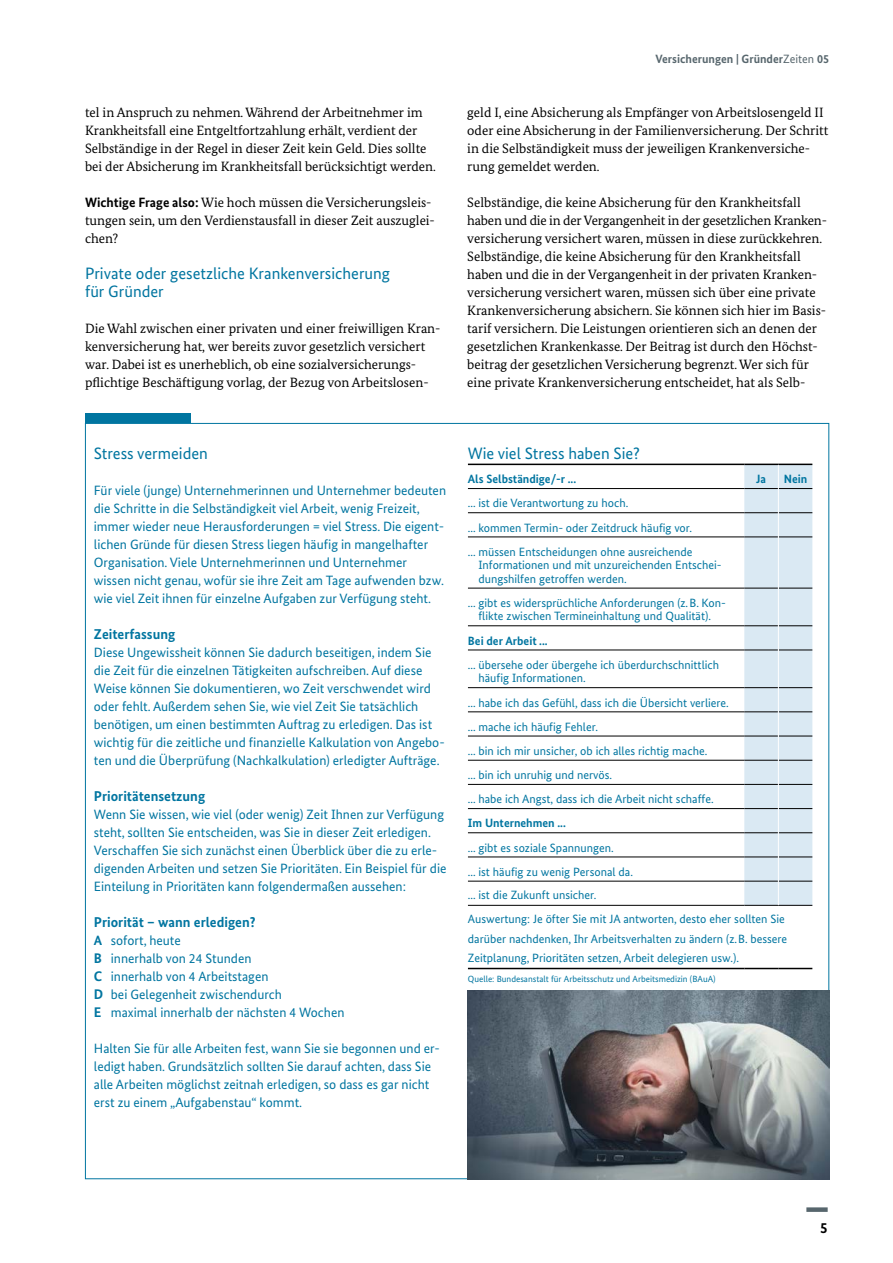
<style>
.page{position:relative;width:893px;height:1263px;background:#fff}
.page>*{position:absolute;margin:0;border:0;box-sizing:border-box;transform-origin:0 0}
.t1{font:16.5px/18px "Bundes Sans";color:#0075a0}
.t2{font:700 15px "Bundes Sans";color:#000}
.t3{font:700 14.25px "Bundes Sans";color:#0075a0}
.t4{font:13.5px/18px "Bundes Sans";color:#0075a0}
.t5{font:13.5px/18px "Bundes Serif";color:#000}
.Tabelle{font:12px/13.5px "Bundes Sans";color:#0075a0}
.Tabelle-2{font:700 12px "Bundes Sans";color:#0075a0}
.t6{font:700 12px "Bundes Sans";color:#57666d}
.t7{font:9px "Bundes Sans";color:#0075a0}
.s1{font-family:"Bundes Sans";font-weight:700}
.s2{font-weight:400}
.s3{font-weight:700}
.s4{font-weight:700;font-size:13.95px}
</style>
<div class="page">
<div style="left:806px;top:1207px;width:22px;height:5px;background:#57666d"></div>
<div style="left:85px;top:413px;width:106px;height:10px;background:#0075a0"></div>
<img style="left:468px;top:990px;width:361px;height:189px">
<hr style="left:468px;top:488px;width:276px;height:1px;background:#000">
<hr style="left:468px;top:512px;width:276px;height:1px;background:#000">
<hr style="left:468px;top:536px;width:276px;height:1px;background:#000">
<hr style="left:468px;top:588px;width:276px;height:1px;background:#000">
<hr style="left:468px;top:625px;width:276px;height:1px;background:#000">
<hr style="left:468px;top:650px;width:276px;height:1px;background:#000">
<hr style="left:468px;top:687px;width:276px;height:1px;background:#000">
<hr style="left:468px;top:711px;width:276px;height:1px;background:#000">
<hr style="left:468px;top:736px;width:276px;height:1px;background:#000">
<hr style="left:468px;top:760px;width:276px;height:1px;background:#000">
<hr style="left:468px;top:784px;width:276px;height:1px;background:#000">
<hr style="left:468px;top:808px;width:276px;height:1px;background:#000">
<hr style="left:468px;top:832px;width:276px;height:1px;background:#000">
<hr style="left:468px;top:856px;width:276px;height:1px;background:#000">
<hr style="left:468px;top:881px;width:276px;height:1px;background:#000">
<hr style="left:468px;top:905px;width:276px;height:1px;background:#000">
<hr style="left:744px;top:905px;width:34px;height:1px;background:#000">
<hr style="left:778px;top:905px;width:34px;height:1px;background:#000">
<hr style="left:468px;top:464px;width:276px;height:1px;background:#000">
<svg style="left:744px;top:464px;width:68px;height:441px;background:#d2e0ea"></svg>
<hr style="left:468px;top:968px;width:276px;height:1px;background:#000">
<hr style="left:744px;top:968px;width:34px;height:1px;background:#000">
<hr style="left:778px;top:968px;width:34px;height:1px;background:#000">
<p class="t5" style="left:85px;top:103px;width:352px">tel in Anspruch zu nehmen. Während der Arbeitnehmer im Krankheitsfall eine Entgeltfortzahlung erhält, verdient der Selbständige in der Regel in dieser Zeit kein Geld. Dies sollte bei der Absicherung im Krankheitsfall berücksichtigt werden.</p>
<p class="t5" style="left:85px;top:193px;width:351px"><span class="s1">Wichtige Frage also:</span> Wie hoch müssen die Versicherungsleis&shy;tungen sein, um den Verdienstausfall in dieser Zeit auszuglei&shy;chen?</p>
<h3 class="t1" style="left:85px;top:264px;width:307px">Private oder gesetzliche Krankenversicherung für Gründer</h3>
<p class="t5" style="left:85px;top:319px;width:357px">Die Wahl zwischen einer privaten und einer freiwilligen Kran&shy;kenversicherung hat, wer bereits zuvor gesetzlich versichert war. Dabei ist es unerheblich, ob eine sozialversicherungs&shy;pflichtige Beschäftigung vorlag, der Bezug von Arbeitslosen-</p>
<p class="t6" style="left:655px;top:52px;width:175px">Versicherungen | Gründer<span class="s2">Zeiten</span> 05</p>
<p class="t5" style="left:467px;top:103px;width:363px">geld I, eine Absicherung als Empfänger von Arbeitslosengeld II oder eine Absicherung in der Familienversicherung. Der Schritt in die Selbständigkeit muss der jeweiligen Krankenversiche&shy;rung gemeldet werden.</p>
<p class="t5" style="left:467px;top:193px;width:361px">Selbständige, die keine Absicherung für den Krankheitsfall haben und die in der Vergangenheit in der gesetzlichen Kranken&shy;versicherung versichert waren, müssen in diese zurückkehren.<br>Selbständige, die keine Absicherung für den Krankheitsfall haben und die in der Vergangenheit in der privaten Kranken&shy;versicherung versichert waren, müssen sich über eine private Krankenversicherung absichern. Sie können sich hier im Basis&shy;tarif versichern. Die Leistungen orientieren sich an denen der gesetzlichen Krankenkasse. Der Beitrag ist durch den Höchst&shy;beitrag der gesetzlichen Versicherung begrenzt. Wer sich für eine private Krankenversicherung entscheidet, hat als Selb-</p>
<h3 class="t1" style="left:94px;top:444px;width:116px">Stress vermeiden</h3>
<p class="t4" style="left:94px;top:481px;width:354px">Für viele (junge) Unternehmerinnen und Unternehmer bedeuten die Schritte in die Selbständigkeit viel Arbeit, wenig Freizeit, immer wieder neue Herausforderungen = viel Stress. Die eigent&shy;lichen Gründe für diesen Stress liegen häufig in mangelhafter Organisation. Viele Unternehmerinnen und Unternehmer wissen nicht genau, wofür sie ihre Zeit am Tage aufwenden bzw. wie viel Zeit ihnen für einzelne Aufgaben zur Verfügung steht.</p>
<p class="t3" style="left:94px;top:625px;width:83px">Zeiterfassung</p>
<p class="t4" style="left:94px;top:643px;width:352px">Diese Ungewissheit können Sie dadurch beseitigen, indem Sie die Zeit für die einzelnen Tätigkeiten aufschreiben. Auf diese Weise können Sie dokumentieren, wo Zeit verschwendet wird oder fehlt. Außerdem sehen Sie, wie viel Zeit Sie tatsächlich benötigen, um einen bestimmten Auftrag zu erledigen. Das ist wichtig für die zeitliche und finanzielle Kalkulation von Angebo&shy;ten und die Überprüfung (Nachkalkulation) erledigter Aufträge.</p>
<h4 class="t3" style="left:94px;top:787px;width:113px">Prioritätensetzung</h4>
<p class="t4" style="left:94px;top:805px;width:354px">Wenn Sie wissen, wie viel (oder wenig) Zeit Ihnen zur Verfügung steht, sollten Sie entscheiden, was Sie in dieser Zeit erledigen.<br>Verschaffen Sie sich zunächst einen Überblick über die zu erle&shy;digenden Arbeiten und setzen Sie Prioritäten. Ein Beispiel für die Einteilung in Prioritäten kann folgendermaßen aussehen:</p>
<h4 class="t3" style="left:94px;top:913px;width:163px">Priorität – wann erledigen?</h4>
<p class="t4" style="left:94px;top:931px;width:89px"><span class="s3">A</span> sofort, heute</p>
<p class="t4" style="left:94px;top:949px;width:159px"><span class="s4">B</span> innerhalb von 24 Stunden</p>
<p class="t4" style="left:94px;top:967px;width:176px"><span class="s4">C</span> innerhalb von 4 Arbeitstagen</p>
<p class="t4" style="left:94px;top:985px;width:190px"><span class="s4">D</span> bei Gelegenheit zwischendurch</p>
<p class="t4" style="left:94px;top:1003px;width:252px"><span class="s4">E</span> maximal innerhalb der nächsten 4 Wochen</p>
<p class="t4" style="left:94px;top:1039px;width:347px">Halten Sie für alle Arbeiten fest, wann Sie sie begonnen und er&shy;ledigt haben. Grundsätzlich sollten Sie darauf achten, dass Sie alle Arbeiten möglichst zeitnah erledigen, so dass es gar nicht erst zu einem „Aufgabenstau“ kommt.</p>
<p class="t1" style="left:468px;top:444px;width:174px">Wie viel Stress haben Sie?</p>
<p class="Tabelle-2" style="left:468px;top:472px;width:110px">Als Selbständige/-r ...</p>
<p class="Tabelle-2" style="left:756px;top:472px;width:11px">Ja</p>
<p class="Tabelle-2" style="left:784px;top:472px;width:25px">Nein</p>
<p class="Tabelle" style="left:468px;top:496px;width:162px">... ist die Verantwortung zu hoch.</p>
<p class="Tabelle" style="left:468px;top:521px;width:226px">... kommen Termin- oder Zeitdruck häufig vor.</p>
<p class="Tabelle" style="left:478px;top:545px;width:245px;text-indent:-11px">... müssen Entscheidungen ohne ausreichende<br>Informationen und mit unzureichenden Entschei&shy;dungshilfen getroffen werden.</p>
<p class="Tabelle" style="left:468px;top:596px;width:260px;text-align:center">... gibt es widersprüchliche Anforderungen (z.B. Kon&shy;flikte zwischen Termineinhaltung und Qualität).</p>
<p class="Tabelle-2" style="left:468px;top:633px;width:81px">Bei der Arbeit ...</p>
<p class="Tabelle" style="left:478px;top:658px;width:242px;text-indent:-11px">... übersehe oder übergehe ich überdurchschnittlich häufig Informationen.</p>
<p class="Tabelle" style="left:468px;top:695px;width:262px">... habe ich das Gefühl, dass ich die Übersicht verliere.</p>
<p class="Tabelle" style="left:468px;top:720px;width:132px">... mache ich häufig Fehler.</p>
<p class="Tabelle" style="left:468px;top:744px;width:241px">... bin ich mir unsicher, ob ich alles richtig mache.</p>
<p class="Tabelle" style="left:468px;top:768px;width:146px">... bin ich unruhig und nervös.</p>
<p class="Tabelle" style="left:468px;top:792px;width:247px">... habe ich Angst, dass ich die Arbeit nicht schaffe.</p>
<p class="Tabelle-2" style="left:468px;top:816px;width:99px">Im Unternehmen ...</p>
<p class="Tabelle" style="left:468px;top:841px;width:147px">... gibt es soziale Spannungen.</p>
<p class="Tabelle" style="left:468px;top:865px;width:167px">... ist häufig zu wenig Personal da.</p>
<p class="Tabelle" style="left:468px;top:888px;width:130px">... ist die Zukunft unsicher.</p>
<p class="Tabelle" style="left:468px;top:909px;width:321px;line-height:19.5px">Auswertung: Je öfter Sie mit JA antworten, desto eher sollten Sie darüber nachdenken, Ihr Arbeitsverhalten zu ändern (z.B. bessere<br>Zeitplanung, Prioritäten setzen, Arbeit delegieren usw.).</p>
<p class="t7" style="left:468px;top:973px;width:249px">Quelle: Bundesanstalt für Arbeitsschutz und Arbeitsmedizin (BAuA)</p>
<p class="t2" style="left:820px;top:1219px;width:9px">5</p>
</div>
